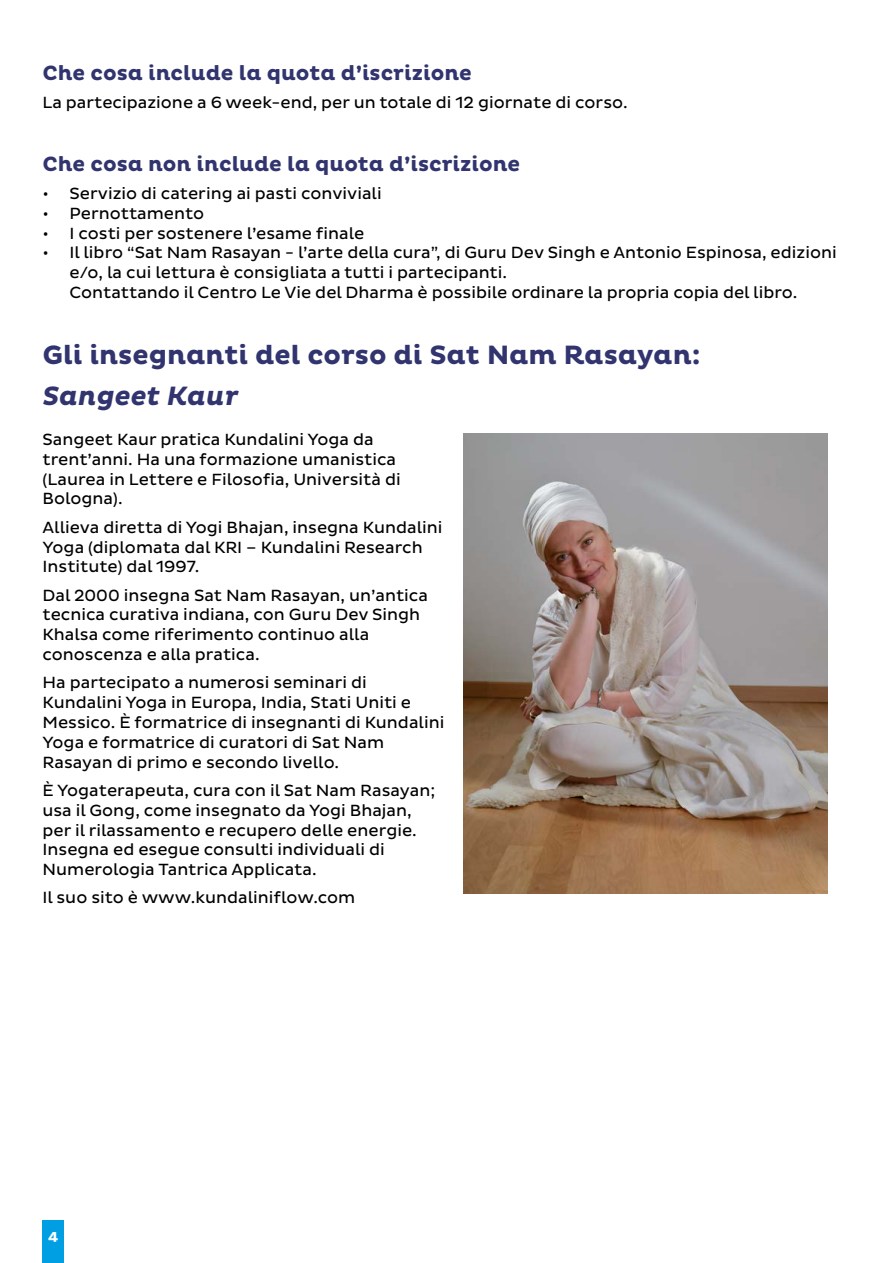
<style>
.page{position:relative;width:893px;height:1263px;background:#fff}
.page>*{position:absolute;margin:0;border:0;box-sizing:border-box;transform-origin:0 0}
.t1{font:700 27px "Pluto";color:#31346e}
.t2{font:italic 700 27px "Pluto";color:#31346e}
.t3{font:700 21px "Pluto";color:#31346e}
.t4{font:16.5px/19.8px "Pluto Sans";color:#000}
.t5{font:700 15px "Pluto Sans";color:#fff}
</style>
<div class="page">
<div style="left:43px;top:1220px;width:21px;height:43px;background:#009fe3"></div>
<img style="left:463px;top:434px;width:364px;height:459px">
<p class="t3" style="left:43px;top:60px;width:431px">Che cosa include la quota d’iscrizione</p>
<p class="t4" style="left:43px;top:93px;width:587px">La partecipazione a 6 week-end, per un totale di 12 giornate di corso.</p>
<p class="t3" style="left:43px;top:152px;width:479px">Che cosa non include la quota d’iscrizione</p>
<p class="t4" style="left:43px;top:184px;width:341px">• Servizio di catering ai pasti conviviali</p>
<p class="t4" style="left:43px;top:203px;width:163px">• Pernottamento</p>
<p class="t4" style="left:43px;top:223px;width:323px">• I costi per sostenere l’esame finale</p>
<p class="t4" style="left:70px;top:243px;width:769px;text-indent:-27px">• Il libro “Sat Nam Rasayan - l’arte della cura”, di Guru Dev Singh e Antonio Espinosa, edizioni e/o, la cui lettura è consigliata a tutti i partecipanti.<br>Contattando il Centro Le Vie del Dharma è possibile ordinare la propria copia del libro.</p>
<h1 class="t1" style="left:43px;top:339px;width:660px">Gli insegnanti del corso di Sat Nam Rasayan:</h1>
<h1 class="t2" style="left:43px;top:381px;width:197px">Sangeet Kaur</h1>
<p class="t4" style="left:43px;top:430px;width:360px">Sangeet Kaur pratica Kundalini Yoga da trent’anni. Ha una formazione umanistica (Laurea in Lettere e Filosofia, Università di Bologna).</p>
<p class="t4" style="left:43px;top:517px;width:401px">Allieva diretta di Yogi Bhajan, insegna Kundalini<br>Yoga (diplomata dal KRI – Kundalini Research<br>Institute) dal 1997.</p>
<p class="t4" style="left:43px;top:585px;width:387px">Dal 2000 insegna Sat Nam Rasayan, un’antica tecnica curativa indiana, con Guru Dev Singh Khalsa come riferimento continuo alla conoscenza e alla pratica.</p>
<p class="t4" style="left:43px;top:673px;width:403px">Ha partecipato a numerosi seminari di Kundalini Yoga in Europa, India, Stati Uniti e Messico. È formatrice di insegnanti di Kundalini Yoga e formatrice di curatori di Sat Nam Rasayan di primo e secondo livello.</p>
<p class="t4" style="left:43px;top:781px;width:394px">È Yogaterapeuta, cura con il Sat Nam Rasayan; usa il Gong, come insegnato da Yogi Bhajan, per il rilassamento e recupero delle energie.<br>Insegna ed esegue consulti individuali di Numerologia Tantrica Applicata.</p>
<p class="t4" style="left:43px;top:888px;width:314px">Il suo sito è www.kundaliniflow.com</p>
<p class="t5" style="left:48px;top:1228px;width:12px">4</p>
</div>
